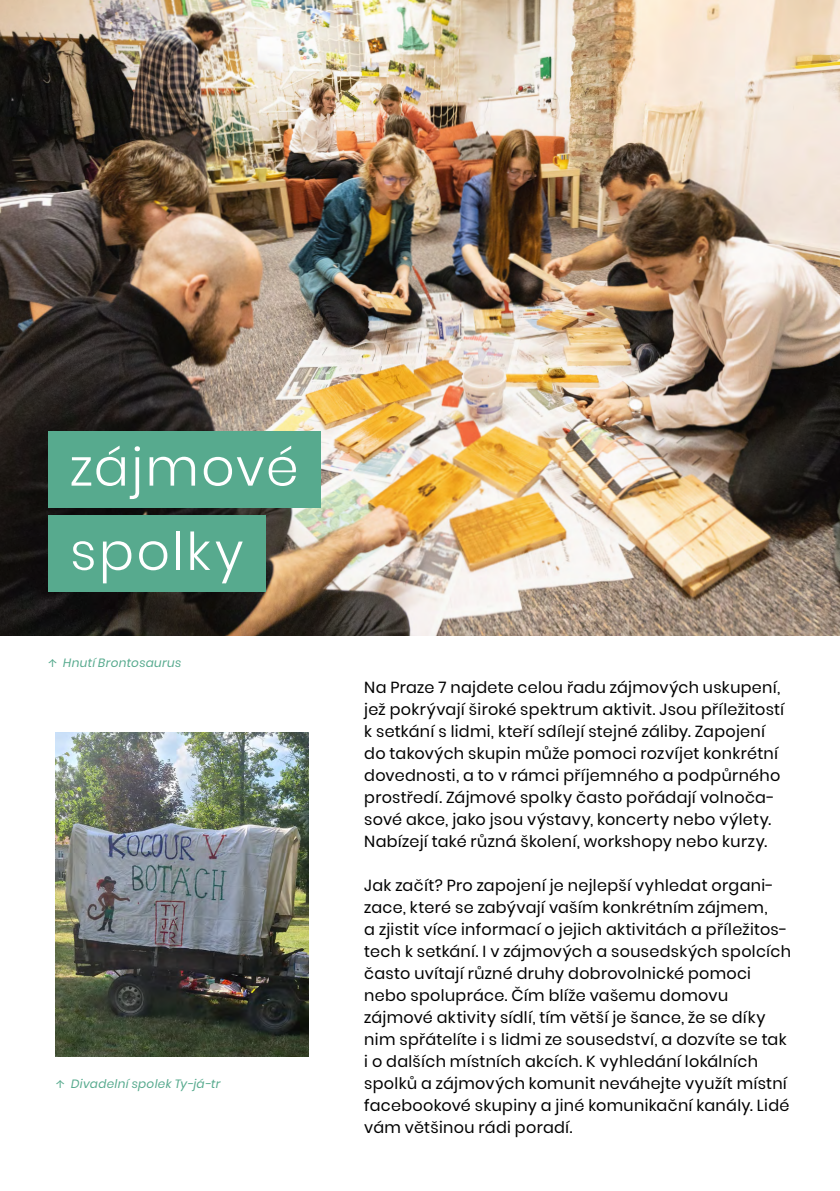
<style>
.page{position:relative;width:840px;height:1191px;background:#fff}
.page>*{position:absolute;margin:0;border:0;box-sizing:border-box;transform-origin:0 0}
.t1{font:300 52px "Poppins";letter-spacing:.045em;color:#fff}
.t2{font:16px/22px "Poppins";letter-spacing:.02em;color:#000}
.t3{font:italic 12px "Poppins";letter-spacing:.03em;color:#57aa8e}
.s1{font-family:"Work Sans";font-style:normal}
</style>
<div class="page">
<img style="left:0;top:0;width:839px;height:636px">
<img style="left:56px;top:732px;width:252px;height:324px">
<div style="left:48px;top:515px;width:217px;height:77px;background:#57aa8e"></div>
<div style="left:48px;top:431px;width:272px;height:76px;background:#57aa8e"></div>
<h1 class="t1" style="left:70px;top:437px;width:230px">zájmové</h1>
<h1 class="t1" style="left:70px;top:521px;width:175px">spolky</h1>
<p class="t3" style="left:48px;top:656px;width:135px"><span class="s1">↑</span> Hnutí Brontosaurus</p>
<p class="t3" style="left:56px;top:1076px;width:166px"><span class="s1">↑</span> Divadelní spolek Ty-já-tr</p>
<p class="t2" style="left:364px;top:676px;width:421px">Na Praze 7 najdete celou řadu zájmových uskupení, jež pokrývají široké spektrum aktivit. Jsou příležitostí k setkání s lidmi, kteří sdílejí stejné záliby. Zapojení do takových skupin může pomoci rozvíjet konkrétní dovednosti, a to v rámci příjemného a podpůrného prostředí. Zájmové spolky často pořádají volnoča&shy;sové akce, jako jsou výstavy, koncerty nebo výlety.<br>Nabízejí také různá školení, workshopy nebo kurzy.</p>
<p class="t2" style="left:364px;top:874px;width:428px">Jak začít? Pro zapojení je nejlepší vyhledat organi&shy;zace, které se zabývají vaším konkrétním zájmem,<br>a zjistit více informací o jejich aktivitách a příležitos&shy;tech k setkání. I v zájmových a sousedských spolcích často uvítají různé druhy dobrovolnické pomoci nebo spolupráce. Čím blíže vašemu domovu zájmové aktivity sídlí, tím větší je šance, že se díky nim spřátelíte i s lidmi ze sousedství, a dozvíte se tak i o dalších místních akcích. K vyhledání lokálních spolků a zájmových komunit neváhejte využít místní facebookové skupiny a jiné komunikační kanály. Lidé vám většinou rádi poradí.</p>
</div>
